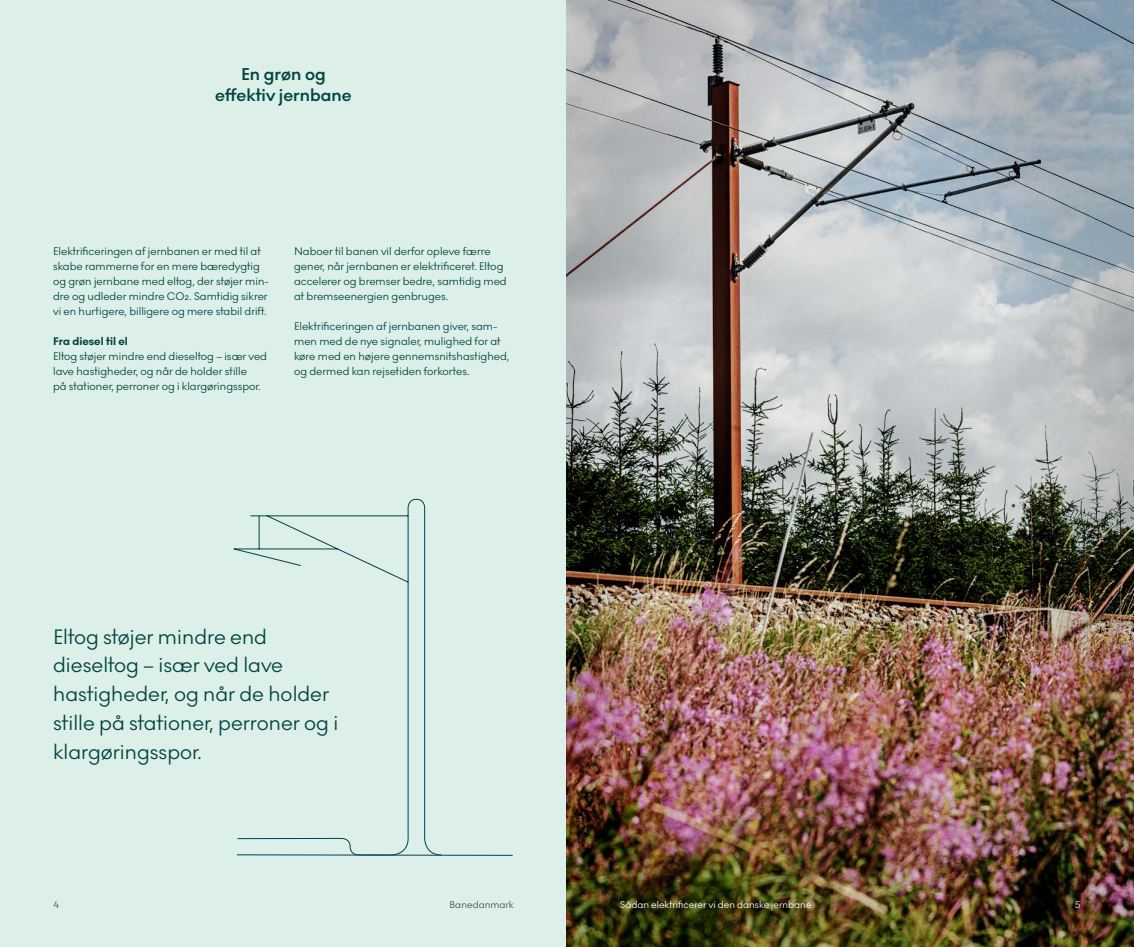
<style>
.page{position:relative;width:1134px;height:947px;background:#fff}
.page>*{position:absolute;margin:0;border:0;box-sizing:border-box;transform-origin:0 0}
.t1{font:300 21.25px/28.8px "Noir No 1";color:#00443f}
.t2{font:600 17.5px/21.2px "Noir No 1";color:#00443f;text-align:center}
.t3{font:300 11.25px/15px "Noir No 1";color:#00443f}
.t4{font:700 11.25px "Noir No 1";color:#00443f}
.t5{font:300 10px "Noir No 1";color:#fff}
.t6{font:300 10px "Noir No 1";color:#4d4d4f}
</style>
<div class="page">
<div style="left:0;top:0;width:567px;height:946px;background:#dcefe9"></div>
<img style="left:567px;top:0;width:567px;height:946px">
<svg style="left:233px;top:498px;width:201px;height:355px"></svg>
<svg style="left:236px;top:853px;width:277px;height:3px"></svg>
<h2 class="t2" style="left:215px;top:63px;width:138px">En grøn og effektiv jernbane</h2>
<p class="t3" style="left:53px;top:244px;width:217px">Elektrificeringen af jernbanen er med til at skabe rammerne for en mere bæredygtig og grøn jernbane med eltog, der støjer min&shy;dre og udleder mindre CO2. Samtidig sikrer vi en hurtigere, billigere og mere stabil drift.</p>
<p class="t4" style="left:53px;top:333px;width:76px">Fra diesel til el</p>
<p class="t3" style="left:53px;top:348px;width:215px">Eltog støjer mindre end dieseltog – især ved lave hastigheder, og når de holder stille<br>på stationer, perroner og i klargøringsspor.</p>
<p class="t3" style="left:294px;top:243px;width:214px">Naboer til banen vil derfor opleve færre gener, når jernbanen er elektrificeret. Eltog accelerer og bremser bedre, samtidig med at bremseenergien genbruges.</p>
<p class="t3" style="left:294px;top:318px;width:217px">Elektrificeringen af jernbanen giver, sam&shy;men med de nye signaler, mulighed for at køre med en højere gennemsnitshastighed, og dermed kan rejsetiden forkortes.</p>
<h1 class="t1" style="left:53px;top:621px;width:287px">Eltog støjer mindre end dieseltog – især ved lave hastigheder, og når de holder stille på stationer, perroner og i klargøringsspor.</h1>
<p class="t6" style="left:53px;top:896px;width:8px">4</p>
<p class="t6" style="left:450px;top:896px;width:66px">Banedanmark</p>
<p class="t5" style="left:620px;top:896px;width:193px">Sådan elektrificerer vi den danske jernbane</p>
<p class="t5" style="left:1074px;top:896px;width:8px">5</p>
</div>
